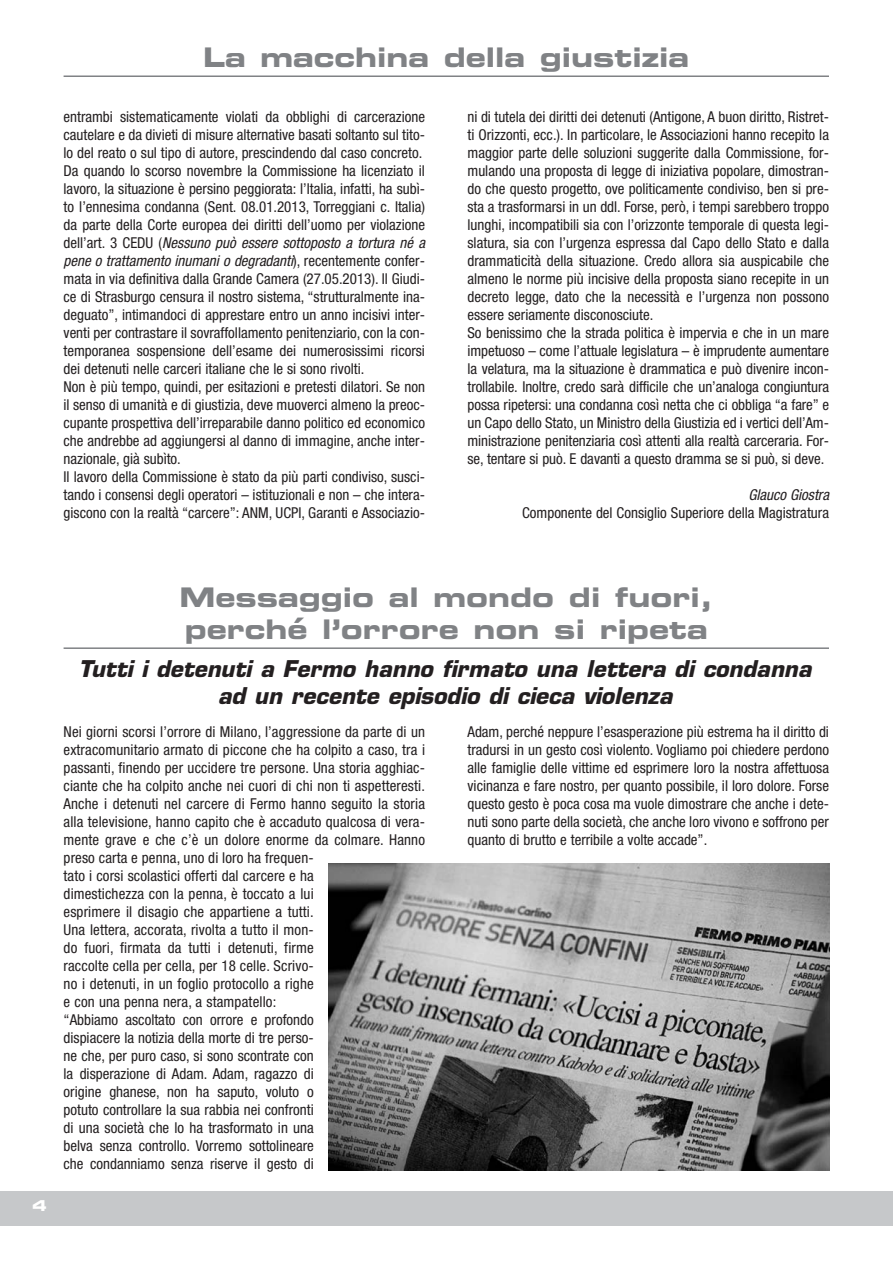
<style>
.page{position:relative;width:893px;height:1263px;background:#fff}
.page>*{position:absolute;margin:0;border:0;box-sizing:border-box;transform-origin:0 0}
.t1{font:27px/32.4px "Eurostile Bold Extended Two";color:#808285}
.t2{font:italic 700 22.5px/27px "Eurostile";color:#231f20;text-align:center}
.t3{font:condensed 15px/18px "Helvetica Neue";color:#231f20}
.t4{font:italic condensed 15px "Helvetica Neue";color:#231f20}
.t5{font:15px "Eurostile Bold Extended Two";color:#fff}
.s1{font-style:italic}
</style>
<div class="page">
<div style="left:0;top:1191px;width:893px;height:34px;background:#c6c8ca"></div>
<hr style="left:64px;top:75px;width:765px;height:2px;background:#808285">
<hr style="left:64px;top:647px;width:765px;height:2px;background:#808285">
<img style="left:329px;top:863px;width:500px;height:307px">
<h1 class="t1" style="left:203px;top:43px;width:488px">La macchina della giustizia</h1>
<p class="t3" style="left:64px;top:109px;width:366px">entrambi sistematicamente violati da obblighi di carcerazione cautelare e da divieti di misure alternative basati soltanto sul tito&shy;lo del reato o sul tipo di autore, prescindendo dal caso concreto.<br>Da quando lo scorso novembre la Commissione ha licenziato il lavoro, la situazione è persino peggiorata: l’Italia, infatti, ha subì&shy;to l’ennesima condanna (Sent. 08.01.2013, Torreggiani c. Italia) da parte della Corte europea dei diritti dell’uomo per violazione d e l l ’ a r t . 3 C E D U ( <span class="s1">Nessuno può essere sottoposto a tortura né a pene o trattamento inumani o degradanti</span>), recentemente confer&shy;mata in via definitiva dalla Grande Camera (27.05.2013). Il Giudi&shy;ce di Strasburgo censura il nostro sistema, “strutturalmente ina&shy;deguato”, intimandoci di apprestare entro un anno incisivi inter&shy;venti per contrastare il sovraffollamento penitenziario, con la con&shy;temporanea sospensione dell’esame dei numerosissimi ricorsi dei detenuti nelle carceri italiane che le si sono rivolti.<br>Non è più tempo, quindi, per esitazioni e pretesti dilatori. Se non il senso di umanità e di giustizia, deve muoverci almeno la preoc&shy;cupante prospettiva dell’irreparabile danno politico ed economico che andrebbe ad aggiungersi al danno di immagine, anche inter&shy;nazionale, già subìto.<br>Il lavoro della Commissione è stato da più parti condiviso, susci&shy;tando i consensi degli operatori – istituzionali e non – che intera&shy;giscono con la realtà “carcere”: ANM, UCPI, Garanti e Associazio-</p>
<p class="t3" style="left:468px;top:109px;width:363px">ni di tutela dei diritti dei detenuti (Antigone, A buon diritto, Ristret&shy;ti Orizzonti, ecc.). In particolare, le Associazioni hanno recepito la maggior parte delle soluzioni suggerite dalla Commissione, for&shy;mulando una proposta di legge di iniziativa popolare, dimostran&shy;do che questo progetto, ove politicamente condiviso, ben si pre&shy;sta a trasformarsi in un ddl. Forse, però, i tempi sarebbero troppo lunghi, incompatibili sia con l’orizzonte temporale di questa legi&shy;slatura, sia con l’urgenza espressa dal Capo dello Stato e dalla drammaticità della situazione. Credo allora sia auspicabile che almeno le norme più incisive della proposta siano recepite in un decreto legge, dato che la necessità e l’urgenza non possono essere seriamente disconosciute.<br>So benissimo che la strada politica è impervia e che in un mare impetuoso – come l’attuale legislatura – è imprudente aumentare la velatura, ma la situazione è drammatica e può divenire incon&shy;trollabile. Inoltre, credo sarà difficile che un’analoga congiuntura possa ripetersi: una condanna così netta che ci obbliga “a fare” e un Capo dello Stato, un Ministro della Giustizia ed i vertici dell’Am&shy;ministrazione penitenziaria così attenti alla realtà carceraria. For&shy;se, tentare si può. E davanti a questo dramma se si può, si deve.</p>
<p class="t4" style="left:748px;top:489px;width:85px">Glauco Giostra</p>
<p class="t3" style="left:522px;top:505px;width:308px">Componente del Consiglio Superiore della Magistratura</p>
<p class="t5" style="left:32px;top:1200px;width:16px">4</p>
<h1 class="t1" style="left:180px;top:583px;width:535px">Messaggio al mondo di fuori, perché l’orrore non si ripeta</h1>
<h2 class="t2" style="left:79px;top:658px;width:739px">Tutti i detenuti a Fermo hanno firmato una lettera di condanna ad un recente episodio di cieca violenza</h2>
<p class="t3" style="left:64px;top:724px;width:363px">Nei giorni scorsi l’orrore di Milano, l’aggressione da parte di un extracomunitario armato di piccone che ha colpito a caso, tra i passanti, finendo per uccidere tre persone. Una storia agghiac&shy;ciante che ha colpito anche nei cuori di chi non ti aspetteresti.<br>Anche i detenuti nel carcere di Fermo hanno seguito la storia alla televisione, hanno capito che è accaduto qualcosa di vera&shy;mente grave e che c’è un dolore enorme da colmare. Hanno preso carta e penna, uno di loro ha frequen-<br>tato i corsi scolastici offerti dal carcere e ha<br>dimestichezza con la penna, è toccato a lui<br>esprimere il disagio che appartiene a tutti.<br>Una lettera, accorata, rivolta a tutto il mon-<br>do fuori, firmata da tutti i detenuti, firme<br>raccolte cella per cella, per 18 celle. Scrivo-<br>no i detenuti, in un foglio protocollo a righe<br>e con una penna nera, a stampatello:<br>“Abbiamo ascoltato con orrore e profondo<br>dispiacere la notizia della morte di tre perso-<br>ne che, per puro caso, si sono scontrate con<br>la disperazione di Adam. Adam, ragazzo di<br>origine ghanese, non ha saputo, voluto o<br>potuto controllare la sua rabbia nei confronti<br>di una società che lo ha trasformato in una<br>belva senza controllo. Vorremo sottolineare<br>che condanniamo senza riserve il gesto di</p>
<p class="t3" style="left:468px;top:724px;width:363px;text-align:justify">Adam, perché neppure l’esasperazione più estrema ha il diritto di tradursi in un gesto così violento. Vogliamo poi chiedere perdono alle famiglie delle vittime ed esprimere loro la nostra affettuosa vicinanza e fare nostro, per quanto possibile, il loro dolore. Forse questo gesto è poca cosa ma vuole dimostrare che anche i dete&shy;nuti sono parte della società, che anche loro vivono e soffrono per quanto di brutto e terribile a volte accade”.</p>
</div>
